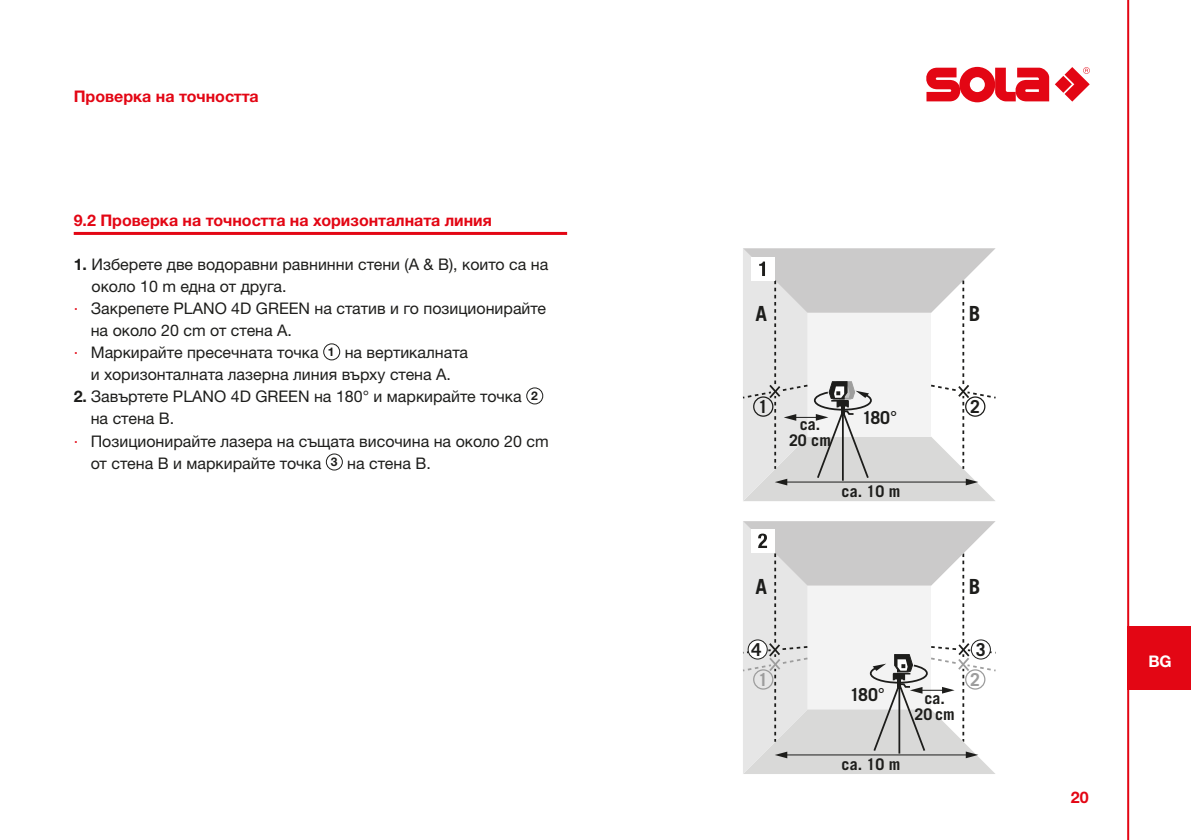
<style>
.page{position:relative;width:1191px;height:840px;background:#fff}
.page>*{position:absolute;margin:0;border:0;box-sizing:border-box;transform-origin:0 0}
.t1{font:700 20.8px "Trade Gothic";color:#1d1d1b}
.t2{font:700 17.8px "Trade Gothic";letter-spacing:-.05em;color:#1d1d1b}
.t3{font:700 17.8px "Trade Gothic";color:#9d9d9d}
.Fließtext{font:16px/22px "Helvetica Neue LTW1 G";color:#1d1d1b}
._0_0_Headline_Absatz{font:700 16px "Helvetica Neue LTW1 G";color:#e30614}
.t4{font:700 16px/16px "Trade Gothic";color:#1d1d1b;text-align:center}
.t5{font:700 16px "Helvetica Neue LTW1 G";color:#fff}
.t6{font:700 12px "Helvetica Neue LTW1 G";color:#1d1d1b}
.s1{font-weight:700}
.s2{color:#e30614}
</style>
<div class="page">
<svg style="left:926px;top:67px;width:163px;height:35px"></svg>
<hr style="left:1127px;top:0;width:2px;height:839px;background:#e30614">
<div style="left:1127px;top:625px;width:64px;height:64px;background:#e30614"></div>
<hr style="left:74px;top:232px;width:493px;height:3px;background:#e30614">
<div style="left:323px;top:343px;width:17px;height:17px;border:1px solid #1d1d1b;border-radius:50%"></div>
<div style="left:526px;top:387px;width:17px;height:17px;border:1px solid #1d1d1b;border-radius:50%"></div>
<div style="left:326px;top:453px;width:17px;height:17px;border:1px solid #1d1d1b;border-radius:50%"></div>
<svg style="left:742px;top:248px;width:254px;height:253px"></svg>
<svg style="left:743px;top:521px;width:253px;height:252px"></svg>
<p class="_0_0_Headline_Absatz" style="left:74px;top:86px;width:187px">Проверка на точността</p>
<p class="_0_0_Headline_Absatz" style="left:74px;top:210px;width:419px">9.2 Проверка на точността на хоризонталната линия</p>
<p class="Fließtext" style="left:91px;top:253px;width:458px;text-indent:-18px"><span class="s1">1.</span> Изберете две водоравни равнинни стени (A &amp; B), които са на около 10 m една от друга.</p>
<p class="Fließtext" style="left:91px;top:297px;width:457px;text-indent:-17px"><span class="s2">∙</span> Закрепете PLANO 4D GREEN на статив и го позиционирайте на около 20 cm от стена A.</p>
<p class="Fließtext" style="left:74px;top:341px;width:246px"><span class="s2">∙</span> Маркирайте пресечната точка</p>
<p class="t6" style="left:328px;top:344px;width:8px">1</p>
<p class="Fließtext" style="left:91px;top:341px;width:379px;text-indent:254px">на вертикалната и хоризонталната лазерна линия върху стена A.</p>
<p class="Fließtext" style="left:74px;top:385px;width:449px"><span class="s1">2.</span> Завъртете PLANO 4D GREEN на 180° и маркирайте точка</p>
<p class="t6" style="left:531px;top:388px;width:8px">2</p>
<p class="Fließtext" style="left:91px;top:407px;width:85px">на стена B.</p>
<p class="Fließtext" style="left:91px;top:429px;width:459px;text-indent:-17px"><span class="s2">∙</span> Позиционирайте лазера на същата височина на около 20 cm от стена B и маркирайте точка</p>
<p class="t6" style="left:331px;top:454px;width:8px">3</p>
<p class="Fließtext" style="left:347px;top:451px;width:85px">на стена B.</p>
<p class="t1" style="left:755px;top:300px;width:13px">A</p>
<p class="t1" style="left:968px;top:300px;width:13px">B</p>
<p class="t2" style="left:758px;top:395px;width:11px">1</p>
<p class="t2" style="left:970px;top:395px;width:11px">2</p>
<p class="t2" style="left:862px;top:406px;width:37px">180°</p>
<p class="t4" style="left:789px;top:416px;width:43px">ca.<br>20 cm</p>
<p class="t4" style="left:841px;top:483px;width:60px">ca. 10 m</p>
<p class="t1" style="left:755px;top:573px;width:13px">A</p>
<p class="t1" style="left:968px;top:573px;width:13px">B</p>
<p class="t2" style="left:751px;top:638px;width:11px">4</p>
<p class="t3" style="left:758px;top:668px;width:11px">1</p>
<p class="t2" style="left:850px;top:683px;width:37px">180°</p>
<p class="t4" style="left:841px;top:756px;width:60px">ca. 10 m</p>
<p class="t4" style="left:914px;top:689px;width:42px">ca.<br>20 cm</p>
<p class="t2" style="left:976px;top:638px;width:11px">3</p>
<p class="t3" style="left:970px;top:668px;width:11px">2</p>
<p class="_0_0_Headline_Absatz" style="left:1070px;top:786px;width:19px">20</p>
<p class="t5" style="left:1148px;top:650px;width:25px">BG</p>
</div>
